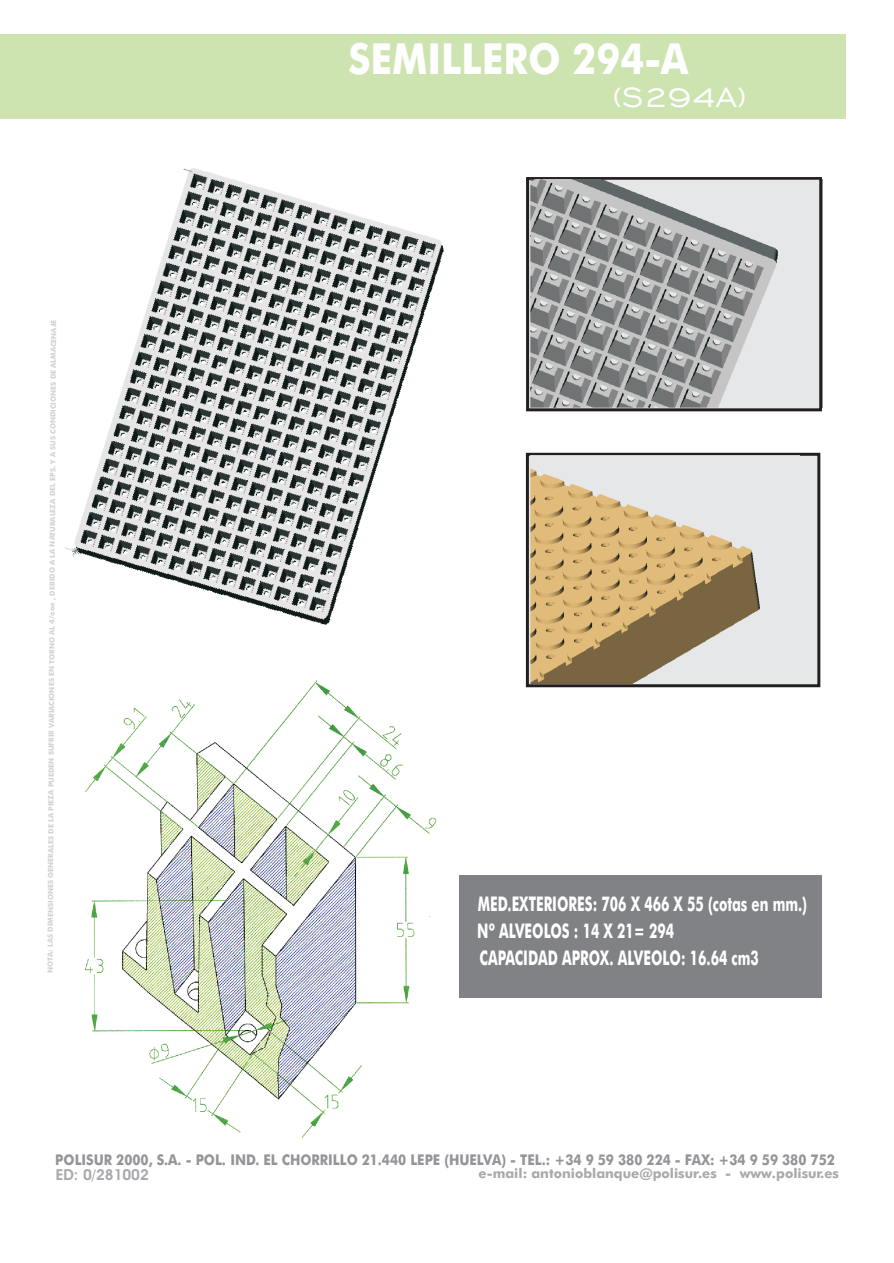
<style>
.page{position:relative;width:894px;height:1263px;background:#fff}
.page>*{position:absolute;margin:0;border:0;box-sizing:border-box;transform-origin:0 0}
.t1{font:700 42.75px "Futura Md BT";color:#fff;scale:.89 1}
.t2{font:36px "Engravers Gothic BT";color:#fff}
.t3{font:700 20.25px "Futura Md BT";color:#fff;scale:.66 1}
.t4{font:700 15.15px "Avant Garde Bk BT";color:#a8a9ad}
.t5{font:700 14.85px "Futura Md BT";color:#939598;scale:.88 1}
.t6{font:700 13.35px "Futura Md BT";color:#a8a9ad}
.t7{font:700 7.2px "Futura Md BT";letter-spacing:-.005em;color:#d1d2d4}
</style>
<div class="page">
<div style="left:460px;top:875px;width:362px;height:123px;background:#808285"></div>
<div style="left:0;top:34px;width:846px;height:85px;background:#cde4b1"></div>
<div style="left:526px;top:453px;width:294px;height:234px;background:#e6e7e9;border:3px solid #231f20"></div>
<svg style="left:526px;top:177px;width:296px;height:234px;background:#4b494a"></svg>
<img style="left:531px;top:180px;width:292px;height:228px">
<img style="left:65px;top:168px;width:379px;height:457px">
<img style="left:84px;top:680px;width:353px;height:458px">
<img style="left:530px;top:455px;width:269px;height:228px">
<h1 class="t1" style="left:348px;top:42px;width:384px">SEMILLERO 294-A</h1>
<p class="t7" style="left:49px;top:973px;width:654px;rotate:-90deg">NOTA: LAS DIMENSIONES GENERALES DE LA PIEZA PUEDEN SUFRIR VARIACIONES EN TORNO AL 4/ooo , DEBIDO A LA NATURALEZA DEL EPS. Y A SUS CONDICIONES DE ALMACENAJE</p>
<h2 class="t2" style="left:612px;top:80px;width:136px">(S294A)</h2>
<h3 class="t3" style="left:478px;top:896px;width:500px">MED.EXTERIORES: 706 X 466 X 55 (cotas en mm.)</h3>
<h3 class="t3" style="left:480px;top:950px;width:424px">CAPACIDAD APROX. ALVEOLO: 16.64 cm3</h3>
<h3 class="t3" style="left:477px;top:922px;width:300px">Nº ALVEOLOS : 14 X 21= 294</h3>
<h3 class="t5" style="left:55px;top:1153px;width:887px">POLISUR 2000, S.A. - POL. IND. EL CHORRILLO 21.440 LEPE (HUELVA) - TEL.: +34 9 59 380 224 - FAX: +34 9 59 380 752</h3>
<h3 class="t6" style="left:479px;top:1168px;width:362px">e-mail: antonioblanque@polisur.es - www.polisur.es</h3>
<h3 class="t4" style="left:56px;top:1168px;width:94px">ED: 0/281002</h3>
</div>
